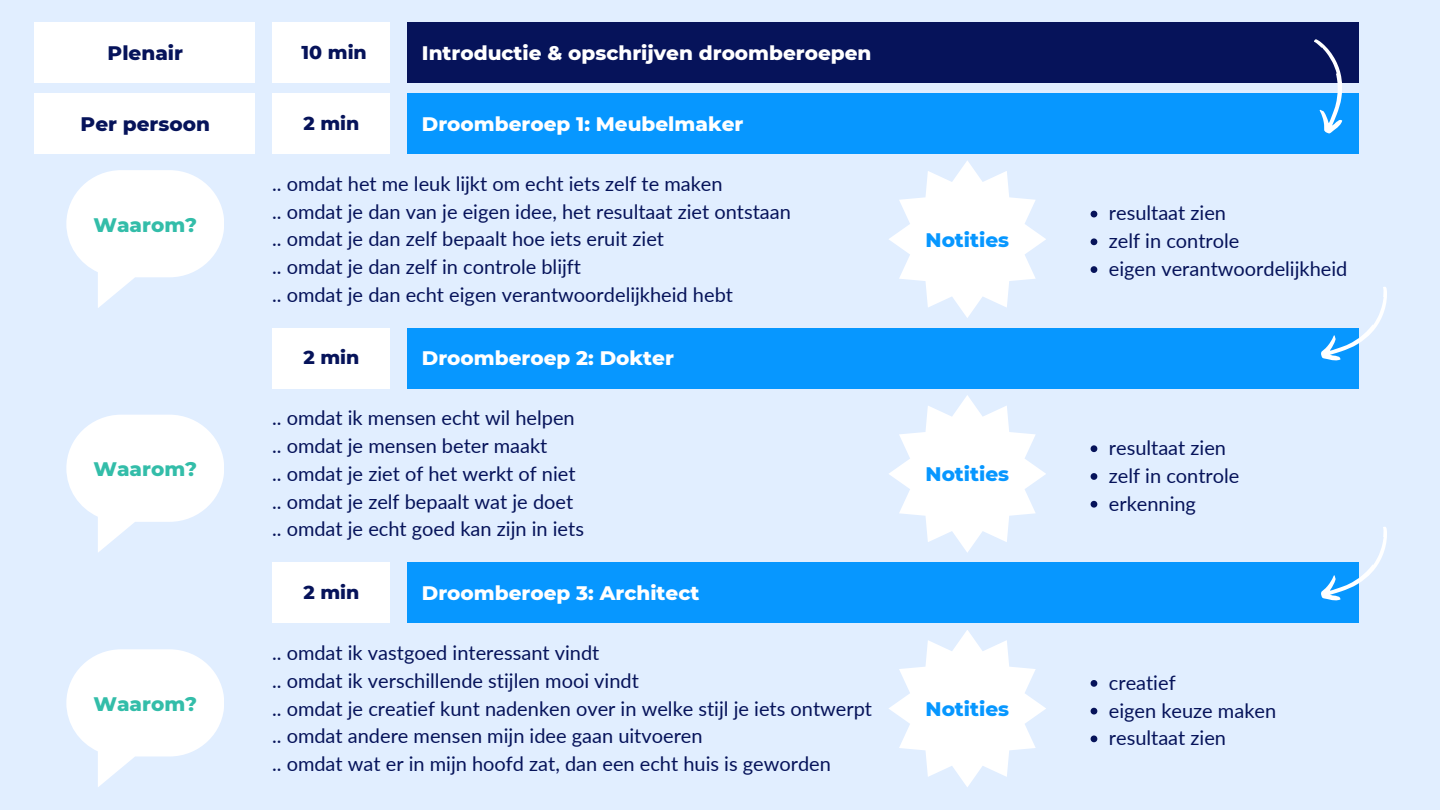
<style>
.page{position:relative;width:1440px;height:810px;background:#e1eeff}
.page>*{position:absolute;margin:0;border:0;box-sizing:border-box;transform-origin:0 0}
.t1{font:20px/27.8px "Lato";color:#06135a}
.t2{font:800 20px "Montserrat";color:#fff}
.t3{font:800 20px "Montserrat";color:#0797ff}
.t4{font:800 20px "Montserrat";color:#33bda9}
.t5{font:800 20px "Montserrat";color:#06135a}
.t6{font:800 19px "Montserrat";color:#06135a}
</style>
<div class="page">
<div style="left:407px;top:93px;width:952px;height:61px;background:#0797ff"></div>
<svg style="left:66px;top:170px;width:158px;height:107px;background:#fafcff"></svg>
<div style="left:407px;top:23px;width:952px;height:60px;background:#06135a"></div>
<div style="left:35px;top:23px;width:220px;height:60px;background:#fff"></div>
<div style="left:35px;top:93px;width:220px;height:61px;background:#fff"></div>
<div style="left:272px;top:23px;width:118px;height:60px;background:#fff"></div>
<div style="left:272px;top:93px;width:118px;height:61px;background:#fff"></div>
<svg style="left:889px;top:161px;width:157px;height:157px"></svg>
<div style="left:407px;top:328px;width:952px;height:61px;background:#0797ff"></div>
<div style="left:272px;top:328px;width:118px;height:61px;background:#fff"></div>
<svg style="left:889px;top:395px;width:157px;height:158px"></svg>
<div style="left:407px;top:563px;width:952px;height:60px;background:#0797ff"></div>
<div style="left:272px;top:563px;width:118px;height:60px;background:#fff"></div>
<svg style="left:66px;top:415px;width:158px;height:107px;background:#fafcff"></svg>
<svg style="left:889px;top:630px;width:157px;height:157px"></svg>
<svg style="left:66px;top:649px;width:158px;height:107px;background:#fafcff"></svg>
<svg style="left:1314px;top:39px;width:29px;height:95px"></svg>
<svg style="left:1091px;top:211px;width:6px;height:6px"></svg>
<svg style="left:1091px;top:238px;width:6px;height:7px"></svg>
<svg style="left:1091px;top:266px;width:6px;height:7px"></svg>
<svg style="left:1091px;top:445px;width:6px;height:7px"></svg>
<svg style="left:1091px;top:473px;width:6px;height:7px"></svg>
<svg style="left:1091px;top:501px;width:6px;height:7px"></svg>
<svg style="left:1091px;top:680px;width:6px;height:7px"></svg>
<svg style="left:1091px;top:708px;width:6px;height:7px"></svg>
<svg style="left:1091px;top:736px;width:6px;height:6px"></svg>
<svg style="left:1321px;top:287px;width:66px;height:74px"></svg>
<svg style="left:1315px;top:527px;width:72px;height:74px"></svg>
<p class="t6" style="left:302px;top:41px;width:67px">10 min</p>
<p class="t5" style="left:108px;top:41px;width:77px">Plenair</p>
<p class="t2" style="left:422px;top:41px;width:451px">Introductie &amp; opschrijven droomberoepen</p>
<p class="t5" style="left:81px;top:111px;width:131px">Per persoon</p>
<p class="t4" style="left:93px;top:212px;width:105px">Waarom?</p>
<p class="t4" style="left:93px;top:457px;width:105px">Waarom?</p>
<p class="t6" style="left:303px;top:111px;width:57px">2 min</p>
<p class="t2" style="left:422px;top:111px;width:323px">Droomberoep 1: Meubelmaker</p>
<p class="t1" style="left:272px;top:169px;width:520px">.. omdat het me leuk lijkt om echt iets zelf te maken<br>.. omdat je dan van je eigen idee, het resultaat ziet ontstaan .. omdat je dan zelf bepaalt hoe iets eruit ziet<br>.. omdat je dan zelf in controle blijft<br>.. omdat je dan echt eigen verantwoordelijkheid hebt</p>
<p class="t6" style="left:303px;top:346px;width:57px">2 min</p>
<p class="t2" style="left:422px;top:346px;width:253px">Droomberoep 2: Dokter</p>
<p class="t1" style="left:272px;top:404px;width:313px">.. omdat ik mensen echt wil helpen .. omdat je mensen beter maakt<br>.. omdat je ziet of het werkt of niet .. omdat je zelf bepaalt wat je doet .. omdat je echt goed kan zijn in iets</p>
<p class="t6" style="left:303px;top:581px;width:57px">2 min</p>
<p class="t2" style="left:422px;top:581px;width:279px">Droomberoep 3: Architect</p>
<p class="t3" style="left:926px;top:227px;width:85px">Notities</p>
<p class="t3" style="left:926px;top:462px;width:85px">Notities</p>
<p class="t1" style="left:272px;top:639px;width:601px">.. omdat ik vastgoed interessant vindt<br>.. omdat ik verschillende stijlen mooi vindt<br>.. omdat je creatief kunt nadenken over in welke stijl je iets ontwerpt .. omdat andere mensen mijn idee gaan uitvoeren<br>.. omdat wat er in mijn hoofd zat, dan een echt huis is geworden</p>
<p class="t4" style="left:93px;top:691px;width:105px">Waarom?</p>
<p class="t3" style="left:926px;top:696px;width:85px">Notities</p>
<p class="t1" style="left:1109px;top:199px;width:240px">resultaat zien<br>zelf in controle<br>eigen verantwoordelijkheid</p>
<p class="t1" style="left:1109px;top:433px;width:132px">resultaat zien zelf in controle erkenning</p>
<p class="t1" style="left:1109px;top:668px;width:169px">creatief<br>eigen keuze maken resultaat zien</p>
</div>
